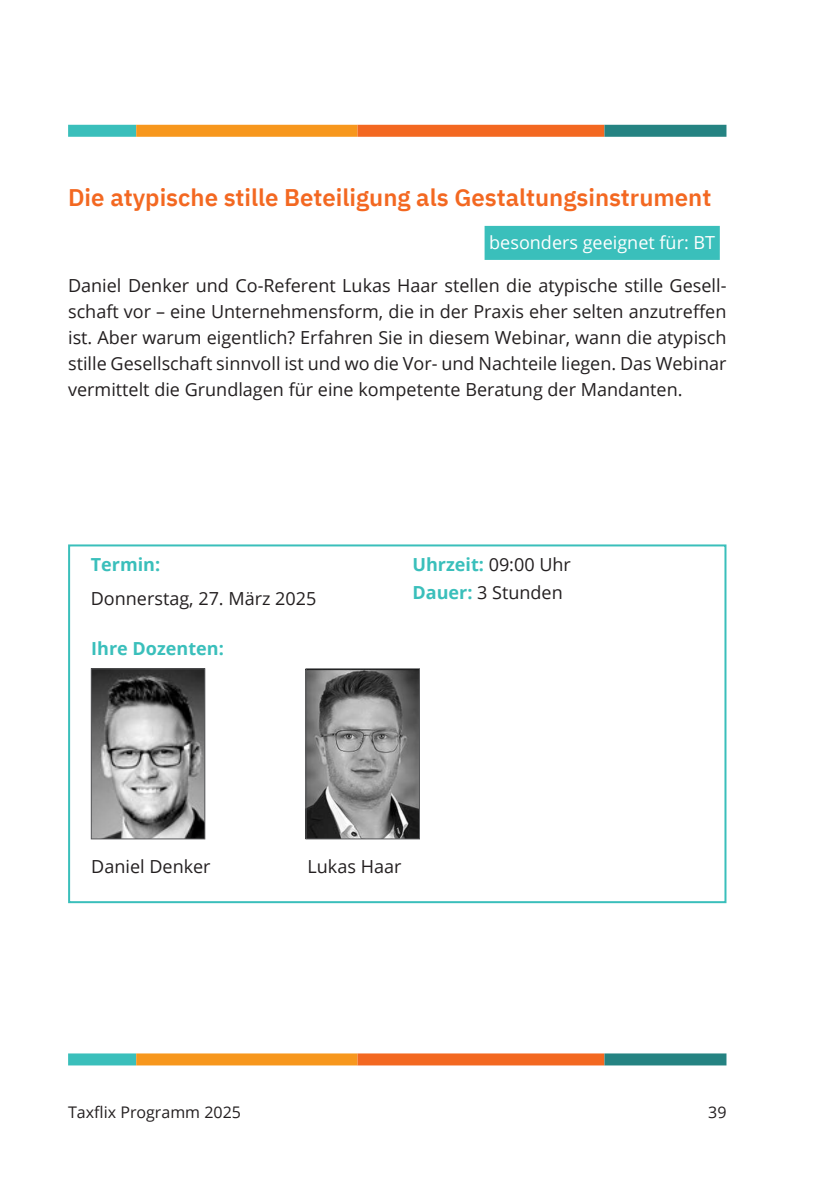
<style>
.page{position:relative;width:840px;height:1191px;background:#fff}
.page>*{position:absolute;margin:0;border:0;box-sizing:border-box;transform-origin:0 0}
.t1{font:600 24px "IBM Plex Sans";color:#f36821}
.t2{font:18px/26px "Open Sans";color:#231f20;text-align:justify}
.t3{font:18px "Open Sans";color:#fff}
.t4{font:700 18px "Open Sans";color:#3abfbb}
.t5{font:16px "Open Sans";color:#231f20}
.s1{font-weight:700;color:#3abfbb}
</style>
<div class="page">
<div style="left:68px;top:125px;width:68px;height:12px;background:#3abfbb"></div>
<div style="left:136px;top:125px;width:221px;height:12px;background:#f7971d"></div>
<div style="left:357px;top:125px;width:247px;height:12px;background:#f36821"></div>
<div style="left:604px;top:125px;width:122px;height:12px;background:#258382"></div>
<div style="left:68px;top:1053px;width:68px;height:12px;background:#3abfbb"></div>
<div style="left:136px;top:1053px;width:221px;height:12px;background:#f7971d"></div>
<div style="left:357px;top:1053px;width:247px;height:12px;background:#f36821"></div>
<div style="left:604px;top:1053px;width:122px;height:12px;background:#258382"></div>
<div style="left:484px;top:226px;width:235px;height:34px;background:#3abfbb"></div>
<div style="left:68px;top:544px;width:658px;height:359px;border:2px solid #3abfbb"></div>
<img style="left:93px;top:670px;width:110px;height:167px">
<div style="left:91px;top:668px;width:114px;height:171px;border:1px solid #57585a"></div>
<img style="left:307px;top:670px;width:111px;height:167px">
<div style="left:305px;top:668px;width:115px;height:171px;border:1px solid #57585a"></div>
<h1 class="t1" style="left:68px;top:178px;width:644px">Die atypische stille Beteiligung als Gestaltungsinstrument</h1>
<p class="t3" style="left:489px;top:230px;width:227px">besonders geeignet für: BT</p>
<p class="t2" style="left:68px;top:272px;width:659px">Daniel Denker und Co-Referent Lukas Haar stellen die atypische stille Gesell&shy;schaft vor – eine Unternehmensform, die in der Praxis eher selten anzutreffen ist. Aber warum eigentlich? Erfahren Sie in diesem Webinar, wann die atypisch stille Gesellschaft sinnvoll ist und wo die Vor- und Nachteile liegen. Das Webinar vermittelt die Grundlagen für eine kompetente Beratung der Mandanten.</p>
<p class="t4" style="left:91px;top:552px;width:71px">Termin:</p>
<p class="t2" style="left:91px;top:585px;width:227px">Donnerstag, 27. März 2025</p>
<p class="t4" style="left:91px;top:635px;width:134px">Ihre Dozenten:</p>
<p class="t2" style="left:412px;top:550px;width:160px;line-height:28px"><span class="s1">Uhrzeit:</span> 09:00 Uhr<br><span class="s1">Dauer:</span> 3 Stunden</p>
<p class="t2" style="left:91px;top:853px;width:121px">Daniel Denker</p>
<p class="t2" style="left:307px;top:853px;width:95px">Lukas Haar</p>
<p class="t5" style="left:68px;top:1101px;width:174px">Taxflix Programm 2025</p>
<p class="t5" style="left:707px;top:1101px;width:20px">39</p>
</div>
